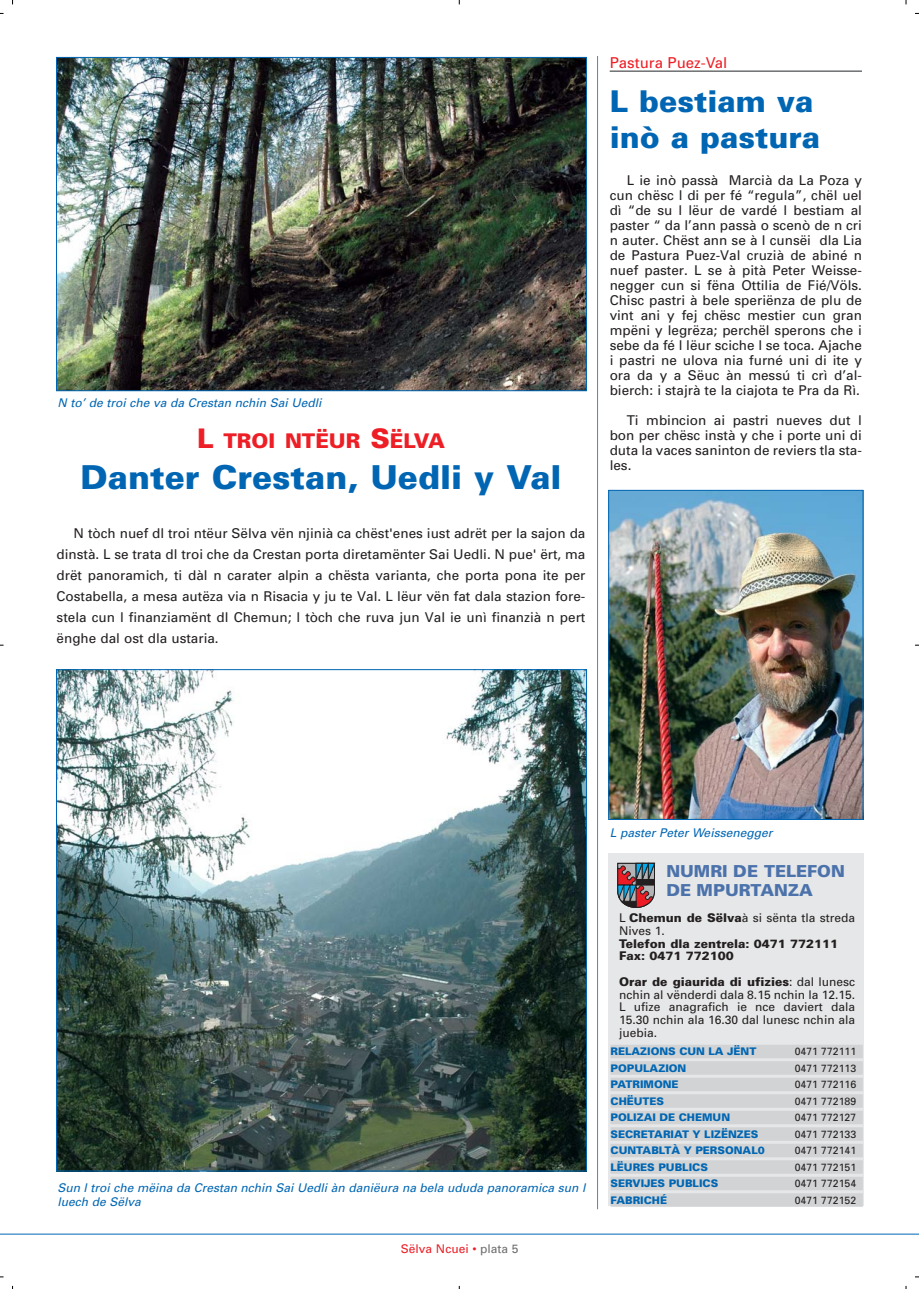
<style>
.page{position:relative;width:919px;height:1289px;background:#fff}
.page>*{position:absolute;margin:0;border:0;box-sizing:border-box;transform-origin:0 0}
.t1{font:900 33px "Univers";color:#0066b3}
.t2{font:900 30px/36px "Univers";color:#0066b3}
.t3{font:900 20.25px "Univers";color:#ed1e25}
.t4{font:900 16.5px/19.8px "Univers";color:#4b72ab}
.t5{font:15px "Univers";color:#ed1e25}
.t6{font:13.5px/15px "Univers LAD";color:#231f20;text-align:justify}
.t7{font:12px/12.8px "Univers";color:#231f20}
.t8{font:italic 12px/14.4px "Univers";color:#0066b3}
.t9{font:900 12px/12.8px "Univers";color:#231f20}
.t10{font:12px "Univers";color:#ed1e25}
.t11{font:900 10.5px "Univers";color:#0066b3}
.t12{font:10.5px "Univers";color:#231f20}
.s1{font-size:27px}
.s2{color:#6d6e70}
.s3{font-weight:900}
</style>
<div class="page">
<img style="left:0;top:0;width:918px;height:1288px">
<p class="t8" style="left:57px;top:396px;width:268px">N to’ de troi che va da Crestan nchin Sai Uedli</p>
<h3 class="t3" style="left:197px;top:433px;width:249px"><span class="s1">L</span> TROI NTËUR <span class="s1">S</span>ËLVA</h3>
<h1 class="t1" style="left:80px;top:465px;width:482px">Danter Crestan, Uedli y Val</h1>
<p class="t6" style="left:57px;top:523px;width:530px;line-height:21px;text-indent:17px">N tòch nuef dl troi ntëur Sëlva vën njinià ca chëst'enes iust adrët per la sajon da dinstà. L se trata dl troi che da Crestan porta diretamënter Sai Uedli. N pue' ërt, ma drët panoramich, ti dàl n carater alpin a chësta varianta, che porta pona ite per Costabella, a mesa autëza via n Risacia y ju te Val. L lëur vën fat dala stazion fore&shy;stela cun l finanziamënt dl Chemun; l tòch che ruva jun Val ie unì finanzià n pert ënghe dal ost dla ustaria.</p>
<p class="t5" style="left:609px;top:57px;width:119px">Pastura Puez-Val</p>
<h2 class="t2" style="left:609px;top:86px;width:212px">L bestiam va inò a pastura</h2>
<p class="t6" style="left:609px;top:174px;width:254px;text-indent:17px">L ie inò passà Marcià da La Poza y cun chësc l di per fé “regula”, chël uel dì “de su l lëur de vardé l bestiam al paster “ da l’ann passà o scenò de n cri n auter. Chëst ann se à l cunsëi dla Lia de Pastura Puez-Val cruzià de abiné n nuef paster. L se à pità Peter Weisse&shy;negger cun si fëna Ottilia de Fié/Völs.<br>Chisc pastri à bele speriënza de plu de vint ani y fej chësc mestier cun gran mpëni y legrëza; perchël sperons che i sebe da fé l lëur sciche l se toca. Ajache i pastri ne ulova nia furné uni di ite y ora da y a Sëuc àn messú ti crì d’al&shy;bierch: i stajrà te la ciajota te Pra da Rì.</p>
<p class="t6" style="left:609px;top:414px;width:254px;text-indent:17px">Ti mbincion ai pastri nueves dut l bon per chësc instà y che i porte uni di duta la vaces saninton de reviers tla sta&shy;les.</p>
<p class="t8" style="left:57px;top:1181px;width:532px">Sun l troi che mëina da Crestan nchin Sai Uedli àn daniëura na bela ududa panoramica sun l luech de Sëlva</p>
<p class="t10" style="left:401px;top:1244px;width:119px">Sëlva Ncuei • <span class="s2">plata 5</span></p>
<p class="t8" style="left:609px;top:826px;width:166px">L paster Peter Weissenegger</p>
<p class="t4" style="left:666px;top:862px;width:180px">NUMRI DE TELEFON<br>DE MPURTANZA</p>
<p class="t7" style="left:619px;top:912px;width:237px">L <span class="s3">Chemun de Sëlva</span>à si sënta tla streda<br>Nives 1.</p>
<p class="t9" style="left:619px;top:938px;width:221px">Telefon dla zentrela: 0471 772111<br>Fax: 0471 772100</p>
<p class="t7" style="left:619px;top:976px;width:237px;text-align:justify"><span class="s3">Orar de giaurida di ufizies</span>: dal lunesc nchin al vënderdi dala 8.15 nchin la 12.15.<br>L ufize anagrafich ie nce daviert dala 15.30 nchin ala 16.30 dal lunesc nchin ala juebia.</p>
<p class="t11" style="left:610px;top:1047px;width:147px">RELAZIONS CUN LA JËNT</p>
<p class="t12" style="left:794px;top:1047px;width:63px">0471 772111</p>
<p class="t11" style="left:610px;top:1064px;width:77px">POPULAZION</p>
<p class="t12" style="left:794px;top:1064px;width:63px">0471 772113</p>
<p class="t11" style="left:610px;top:1080px;width:70px">PATRIMONE</p>
<p class="t12" style="left:794px;top:1080px;width:63px">0471 772116</p>
<p class="t11" style="left:610px;top:1097px;width:55px">CHËUTES</p>
<p class="t12" style="left:794px;top:1097px;width:63px">0471 772189</p>
<p class="t11" style="left:610px;top:1113px;width:121px">POLIZAI DE CHEMUN</p>
<p class="t12" style="left:794px;top:1113px;width:63px">0471 772127</p>
<p class="t11" style="left:610px;top:1130px;width:149px">SECRETARIAT Y LIZËNZES</p>
<p class="t12" style="left:794px;top:1130px;width:63px">0471 772133</p>
<p class="t11" style="left:610px;top:1146px;width:156px">CUNTABLTÀ Y PERSONAL0</p>
<p class="t12" style="left:794px;top:1146px;width:63px">0471 772141</p>
<p class="t11" style="left:610px;top:1163px;width:99px">LËURES PUBLICS</p>
<p class="t12" style="left:794px;top:1163px;width:63px">0471 772151</p>
<p class="t11" style="left:610px;top:1179px;width:109px">SERVIJES PUBLICS</p>
<p class="t12" style="left:794px;top:1179px;width:63px">0471 772154</p>
<p class="t11" style="left:610px;top:1196px;width:58px">FABRICHÉ</p>
<p class="t12" style="left:794px;top:1196px;width:63px">0471 772152</p>
</div>
